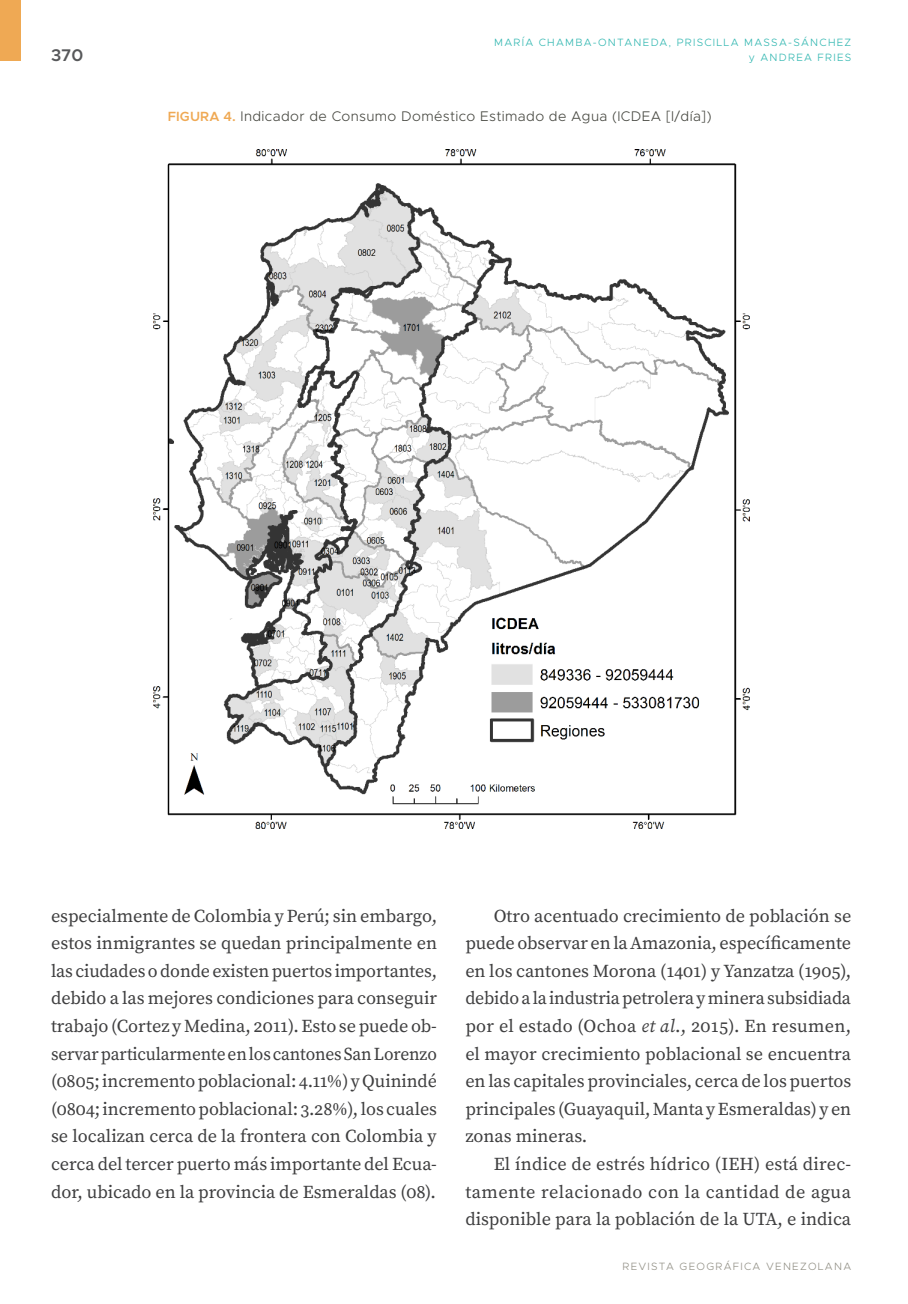
<style>
.page{position:relative;width:908px;height:1304px;background:#fff}
.page>*{position:absolute;margin:0;border:0;box-sizing:border-box;transform-origin:0 0}
.t1{font:18.2px/27.6px "Source Serif Pro";color:#3e3e3f;text-align:justify}
.t2{font:600 17px "Metropolis";color:#57585a}
.t3{font:300 14px "Metropolis";letter-spacing:.025em;color:#474841}
.t4{font:300 10.6px "Metropolis";letter-spacing:.12em;color:#2fb6b0}
.t5{font:300 10.6px "Metropolis";letter-spacing:.12em;color:#929086}
.s1{font-weight:600;font-size:13.4px;color:#efa954}
.s2{font-style:italic}
</style>
<div class="page">
<div style="left:0;top:0;width:21px;height:61px;background:#efa954"></div>
<img style="left:153px;top:149px;width:596px;height:680px">
<p class="t4" style="left:494px;top:36px;width:358px">MARÍA CHAMBA-ONTANEDA, PRISCILLA MASSA-SÁNCHEZ</p>
<p class="t2" style="left:51px;top:44px;width:34px">370</p>
<p class="t4" style="left:748px;top:50px;width:104px">y ANDREA FRIES</p>
<p class="t3" style="left:168px;top:107px;width:545px"><span class="s1">FIGURA 4.</span> Indicador de Consumo Doméstico Estimado de Agua (ICDEA [l/día])</p>
<p class="t1" style="left:51px;top:902px;width:387px">especialmente de Colombia y Perú; sin embargo, estos inmigrantes se quedan principalmente en las ciudades o donde existen puertos importantes, debido a las mejores condiciones para conseguir trabajo (Cortez y Medina, 2011). Esto se puede ob&shy;servar particularmente en los cantones San Lorenzo (0805; incremento poblacional: 4.11%) y Quinindé (0804; incremento poblacional: 3.28%), los cuales se localizan cerca de la frontera con Colombia y cerca del tercer puerto más importante del Ecua&shy;dor, ubicado en la provincia de Esmeraldas (08).</p>
<p class="t1" style="left:465px;top:902px;width:387px;text-indent:28px">Otro acentuado crecimiento de población se puede observar en la Amazonia, específicamente en los cantones Morona (1401) y Yanzatza (1905), debido a la industria petrolera y minera subsidiada por el estado (Ochoa <span class="s2">et al</span>., 2015). En resumen, el mayor crecimiento poblacional se encuentra en las capitales provinciales, cerca de los puertos principales (Guayaquil, Manta y Esmeraldas) y en zonas mineras.</p>
<p class="t1" style="left:465px;top:1151px;width:387px;text-indent:28px">El índice de estrés hídrico (IEH) está direc&shy;tamente relacionado con la cantidad de agua disponible para la población de la UTA, e indica</p>
<p class="t5" style="left:622px;top:1259px;width:230px">REVISTA GEOGRÁFICA VENEZOLANA</p>
</div>
